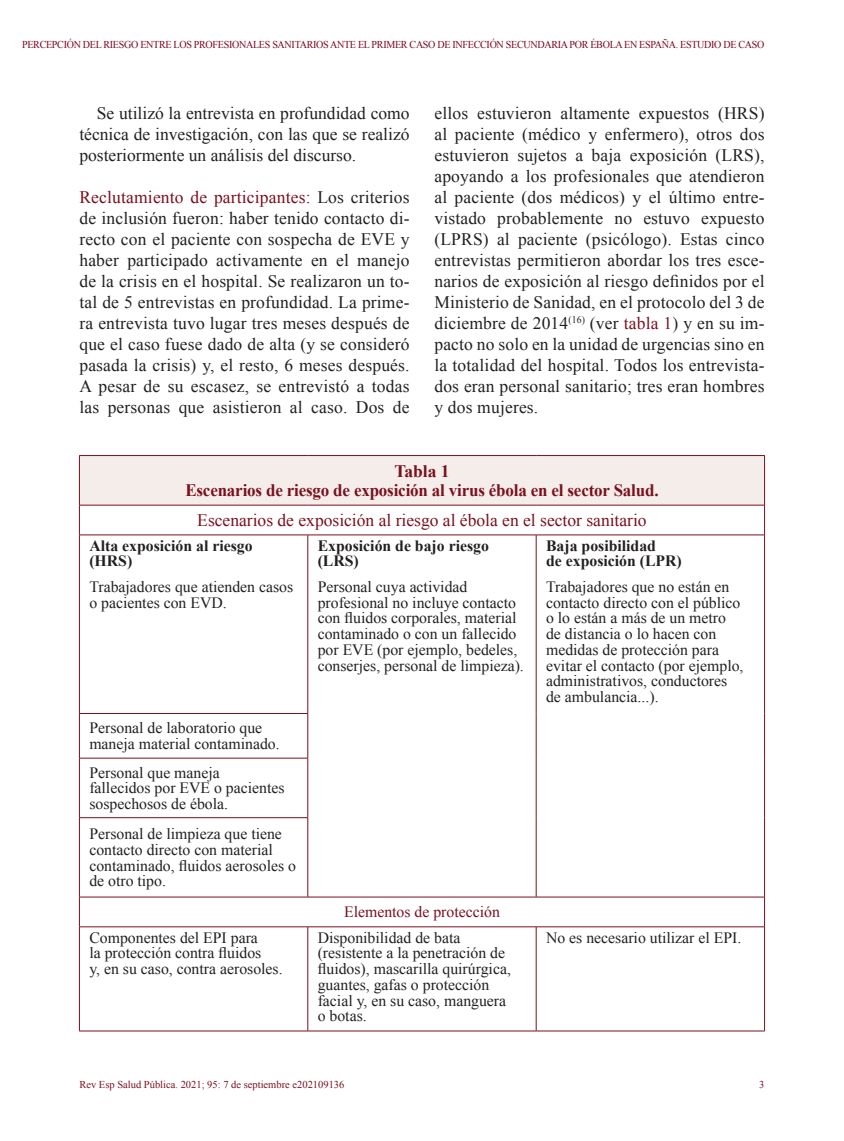
<style>
.page{position:relative;width:844px;height:1141px;background:#fff}
.page>*{position:absolute;margin:0;border:0;box-sizing:border-box;transform-origin:0 0}
.t1{font:17.5px/21px "Times New Roman";letter-spacing:.01em;color:#231f20;text-align:justify}
.t2{font:700 17.5px/19.2px "Times New Roman";letter-spacing:-.01em;color:#79101e;text-align:center}
.t3{font:17.5px "Times New Roman";color:#79101e}
.t4{font:15.75px/15.8px "Times New Roman";color:#231f20}
.t5{font:700 15.75px/15.8px "Times New Roman";color:#231f20}
.t6{font:15.75px "Times New Roman";color:#79101e}
.t7{font:10.5px "Times New Roman";letter-spacing:-.03em;color:#7a071e;scale:.96 1}
.t8{font:10.5px "Times New Roman";color:#79101e}
.s1{color:#79101e}
</style>
<div class="page">
<div style="left:79px;top:456px;width:685px;height:49px;background:#f4edea"></div>
<svg style="left:80px;top:534px;width:684px;height:497px"></svg>
<hr style="left:79px;top:456px;width:1px;height:49px;background:#79101e">
<hr style="left:764px;top:456px;width:1px;height:49px;background:#79101e">
<hr style="left:79px;top:455px;width:229px;height:1px;background:#79101e">
<hr style="left:308px;top:455px;width:228px;height:1px;background:#79101e">
<hr style="left:536px;top:455px;width:228px;height:1px;background:#79101e">
<hr style="left:79px;top:505px;width:229px;height:1px;background:#79101e">
<hr style="left:79px;top:505px;width:1px;height:30px;background:#79101e">
<hr style="left:308px;top:505px;width:228px;height:1px;background:#79101e">
<hr style="left:536px;top:505px;width:228px;height:1px;background:#79101e">
<hr style="left:764px;top:505px;width:1px;height:30px;background:#79101e">
<hr style="left:79px;top:535px;width:229px;height:1px;background:#79101e">
<hr style="left:79px;top:535px;width:1px;height:178px;background:#79101e">
<hr style="left:308px;top:535px;width:228px;height:1px;background:#79101e">
<hr style="left:307px;top:535px;width:1px;height:178px;background:#79101e">
<hr style="left:536px;top:535px;width:228px;height:1px;background:#79101e">
<hr style="left:535px;top:535px;width:1px;height:178px;background:#79101e">
<hr style="left:764px;top:535px;width:1px;height:178px;background:#79101e">
<hr style="left:535px;top:713px;width:1px;height:45px;background:#79101e">
<hr style="left:764px;top:713px;width:1px;height:45px;background:#79101e">
<hr style="left:535px;top:758px;width:1px;height:60px;background:#79101e">
<hr style="left:764px;top:758px;width:1px;height:60px;background:#79101e">
<hr style="left:535px;top:818px;width:1px;height:79px;background:#79101e">
<hr style="left:764px;top:818px;width:1px;height:79px;background:#79101e">
<hr style="left:79px;top:897px;width:229px;height:1px;background:#79101e">
<hr style="left:79px;top:897px;width:1px;height:30px;background:#79101e">
<hr style="left:308px;top:897px;width:228px;height:1px;background:#79101e">
<hr style="left:536px;top:897px;width:228px;height:1px;background:#79101e">
<hr style="left:764px;top:897px;width:1px;height:30px;background:#79101e">
<hr style="left:79px;top:1031px;width:229px;height:1px;background:#79101e">
<hr style="left:308px;top:1031px;width:228px;height:1px;background:#79101e">
<hr style="left:536px;top:1031px;width:228px;height:1px;background:#79101e">
<hr style="left:79px;top:713px;width:229px;height:1px;background:#79101e">
<hr style="left:79px;top:714px;width:1px;height:44px;background:#79101e">
<hr style="left:79px;top:758px;width:229px;height:1px;background:#79101e">
<hr style="left:79px;top:758px;width:1px;height:59px;background:#79101e">
<hr style="left:79px;top:817px;width:229px;height:1px;background:#79101e">
<hr style="left:79px;top:818px;width:1px;height:79px;background:#79101e">
<hr style="left:79px;top:926px;width:229px;height:1px;background:#79101e">
<hr style="left:79px;top:927px;width:1px;height:104px;background:#79101e">
<hr style="left:307px;top:714px;width:1px;height:44px;background:#79101e">
<hr style="left:307px;top:758px;width:1px;height:59px;background:#79101e">
<hr style="left:307px;top:818px;width:1px;height:79px;background:#79101e">
<hr style="left:307px;top:927px;width:1px;height:104px;background:#79101e">
<hr style="left:535px;top:927px;width:1px;height:104px;background:#79101e">
<hr style="left:764px;top:927px;width:1px;height:104px;background:#79101e">
<hr style="left:308px;top:926px;width:228px;height:1px;background:#79101e">
<hr style="left:536px;top:926px;width:228px;height:1px;background:#79101e">
<p class="t7" style="left:22px;top:38px;width:774px">PERCEPCIÓN DEL RIESGO ENTRE LOS PROFESIONALES SANITARIOS ANTE EL PRIMER CASO DE INFECCIÓN SECUNDARIA POR ÉBOLA EN ESPAÑA. ESTUDIO DE CASO</p>
<p class="t1" style="left:79px;top:103px;width:331px;text-indent:17px">Se utilizó la entrevista en profundidad como técnica de investigación, con las que se realizó posteriormente un análisis del discurso.</p>
<p class="t1" style="left:79px;top:187px;width:331px"><span class="s1">Reclutamiento de participantes:</span> Los criterios de inclusión fueron: haber tenido contacto di&shy;recto con el paciente con sospecha de EVE y haber participado activamente en el manejo de la crisis en el hospital. Se realizaron un to&shy;tal de 5 entrevistas en profundidad. La prime&shy;ra entrevista tuvo lugar tres meses después de que el caso fuese dado de alta (y se consideró pasada la crisis) y, el resto, 6 meses después.<br>A pesar de su escasez, se entrevistó a todas las personas que asistieron al caso. Dos de</p>
<p class="t1" style="left:434px;top:103px;width:331px">ellos estuvieron altamente expuestos (HRS) al paciente (médico y enfermero), otros dos estuvieron sujetos a baja exposición (LRS), apoyando a los profesionales que atendieron al paciente (dos médicos) y el último entre&shy;vistado probablemente no estuvo expuesto (LPRS) al paciente (psicólogo). Estas cinco entrevistas permitieron abordar los tres esce&shy;narios de exposición al riesgo definidos por el Ministerio de Sanidad, en el protocolo del 3 de diciembre de 2014<sup>(16)</sup> (ver <span class="s1">tabla 1</span>) y en su im&shy;pacto no solo en la unidad de urgencias sino en la totalidad del hospital. Todos los entrevista&shy;dos eran personal sanitario; tres eran hombres y dos mujeres.</p>
<p class="t2" style="left:185px;top:461px;width:474px">Tabla 1<br>Escenarios de riesgo de exposición al virus ébola en el sector Salud.</p>
<p class="t3" style="left:197px;top:508px;width:451px">Escenarios de exposición al riesgo al ébola en el sector sanitario</p>
<p class="t5" style="left:89px;top:537px;width:165px">Alta exposición al riesgo (HRS)</p>
<p class="t4" style="left:89px;top:579px;width:205px">Trabajadores que atienden casos o pacientes con EVD.</p>
<p class="t5" style="left:317px;top:537px;width:173px">Exposición de bajo riesgo (LRS)</p>
<p class="t4" style="left:317px;top:579px;width:208px">Personal cuya actividad profesional no incluye contacto con fluidos corporales, material contaminado o con un fallecido por EVE (por ejemplo, bedeles, conserjes, personal de limpieza).</p>
<p class="t5" style="left:546px;top:537px;width:137px">Baja posibilidad<br>de exposición (LPR)</p>
<p class="t4" style="left:546px;top:579px;width:199px">Trabajadores que no están en contacto directo con el público o lo están a más de un metro de distancia o lo hacen con medidas de protección para evitar el contacto (por ejemplo, administrativos, conductores de ambulancia...).</p>
<p class="t4" style="left:89px;top:720px;width:192px">Personal de laboratorio que maneja material contaminado.</p>
<p class="t4" style="left:89px;top:764px;width:197px">Personal que maneja fallecidos por EVE o pacientes sospechosos de ébola.</p>
<p class="t4" style="left:89px;top:826px;width:208px">Personal de limpieza que tiene contacto directo con material contaminado, fluidos aerosoles o de otro tipo.</p>
<p class="t6" style="left:344px;top:901px;width:157px">Elementos de protección</p>
<p class="t4" style="left:89px;top:929px;width:195px">Componentes del EPI para<br>la protección contra fluidos<br>y, en su caso, contra aerosoles.</p>
<p class="t4" style="left:317px;top:929px;width:195px">Disponibilidad de bata (resistente a la penetración de fluidos), mascarilla quirúrgica, guantes, gafas o protección facial y, en su caso, manguera o botas.</p>
<p class="t4" style="left:546px;top:929px;width:197px">No es necesario utilizar el EPI.</p>
<p class="t8" style="left:79px;top:1077px;width:266px">Rev Esp Salud Pública. 2021; 95: 7 de septiembre e202109136</p>
<p class="t8" style="left:759px;top:1077px;width:7px">3</p>
</div>
